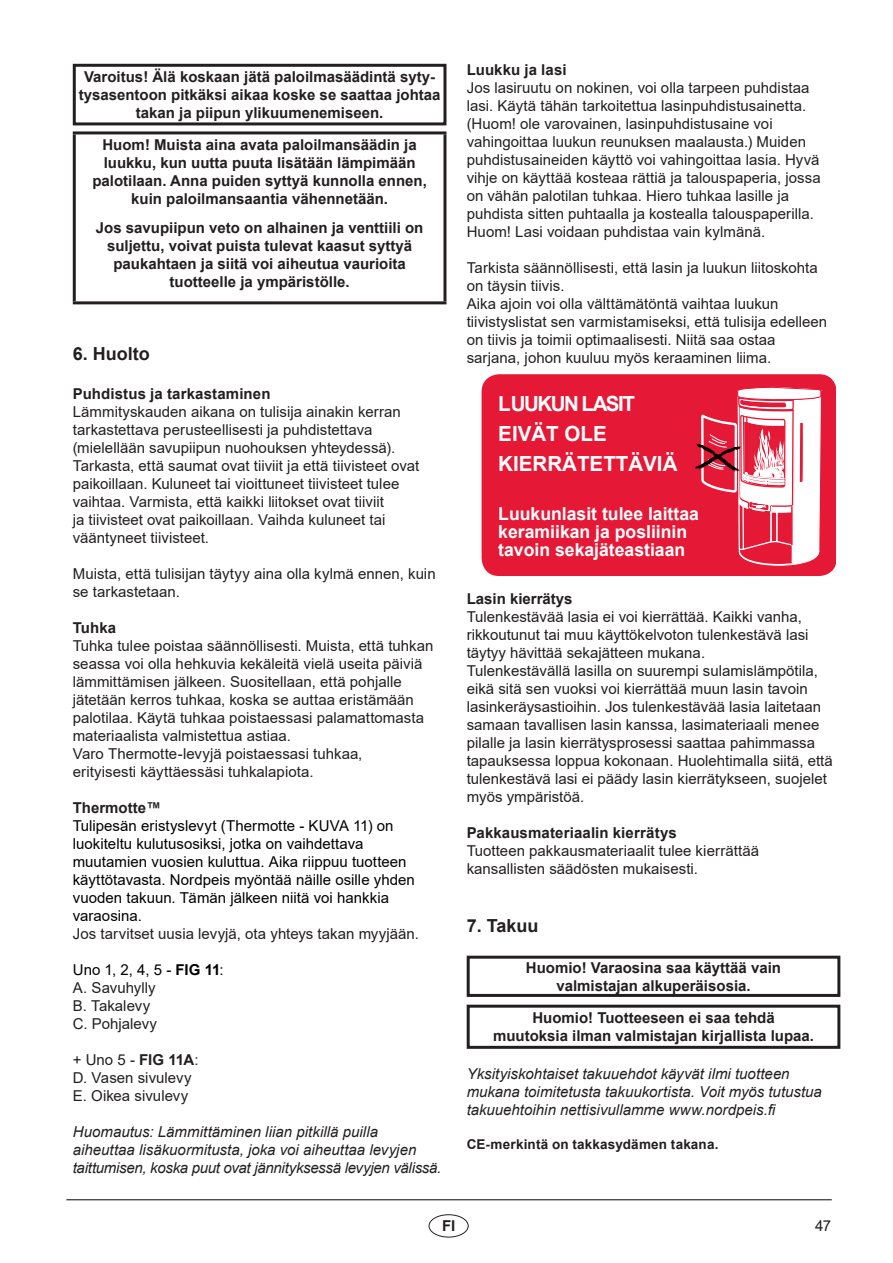
<style>
.page{position:relative;width:893px;height:1263px;background:#fff}
.page>*{position:absolute;margin:0;border:0;box-sizing:border-box;transform-origin:0 0}
.t1{font:700 20.85px/29.8px "Arial";color:#fff}
.t2{font:700 18px "Arial";color:#231f20}
.t3{font:700 17.85px/17.9px "Arial";color:#fff}
.t4{font:15px/18px "Arial";color:#231f20}
.t5{font:700 15px/18px "Arial";color:#231f20;text-align:center}
.t6{font:italic 15px/18px "Arial";color:#231f20}
.t7{font:15px/18px "Arial";color:#000}
.t8{font:700 13.5px "Arial";letter-spacing:.015em;color:#231f20}
.s1{color:#000}
.s2{font-weight:700;color:#000}
.s3{font-weight:700}
</style>
<div class="page">
<hr style="left:66px;top:1199px;width:766px;height:1px;background:#231f20">
<div style="left:429px;top:1214px;width:40px;height:23px;border:1px solid #231f20;border-radius:50%"></div>
<div style="left:73px;top:64px;width:373px;height:61px;border:3px solid #231f20"></div>
<hr style="left:73px;top:131px;width:373px;height:3px;background:#231f20">
<hr style="left:73px;top:134px;width:3px;height:167px;background:#231f20">
<hr style="left:443px;top:134px;width:3px;height:167px;background:#231f20">
<hr style="left:73px;top:301px;width:373px;height:3px;background:#231f20">
<div style="left:482px;top:374px;width:353px;height:202px;background:#e51836"></div>
<svg style="left:695px;top:374px;width:126px;height:192px"></svg>
<div style="left:467px;top:956px;width:373px;height:41px;border:3px solid #231f20"></div>
<div style="left:467px;top:1005px;width:373px;height:44px;border:3px solid #231f20"></div>
<p class="t5" style="left:79px;top:68px;width:363px">Varoitus! Älä koskaan jätä paloilmasäädintä syty&shy;tysasentoon pitkäksi aikaa koske se saattaa johtaa takan ja piipun ylikuumenemiseen.</p>
<p class="t5" style="left:92px;top:136px;width:336px">Huom! Muista aina avata paloilmansäädin ja luukku, kun uutta puuta lisätään lämpimään palotilaan. Anna puiden syttyä kunnolla ennen, kuin paloilmansaantia vähennetään.</p>
<p class="t5" style="left:96px;top:219px;width:329px">Jos savupiipun veto on alhainen ja venttiili on suljettu, voivat puista tulevat kaasut syttyä paukahtaen ja siitä voi aiheutua vaurioita tuotteelle ja ympäristölle.</p>
<p class="t2" style="left:73px;top:341px;width:79px">6. Huolto</p>
<p class="t5" style="left:73px;top:385px;width:199px">Puhdistus ja tarkastaminen</p>
<p class="t4" style="left:73px;top:403px;width:348px">Lämmityskauden aikana on tulisija ainakin kerran tarkastettava perusteellisesti ja puhdistettava (mielellään savupiipun nuohouksen yhteydessä).<br>Tarkasta, että saumat ovat tiiviit ja että tiivisteet ovat paikoillaan. Kuluneet tai vioittuneet tiivisteet tulee vaihtaa. Varmista, että kaikki liitokset ovat tiiviit<br>ja tiivisteet ovat paikoillaan. Vaihda kuluneet tai vääntyneet tiivisteet.</p>
<p class="t4" style="left:73px;top:565px;width:364px">Muista, että tulisijan täytyy aina olla kylmä ennen, kuin se tarkastetaan.</p>
<p class="t5" style="left:73px;top:619px;width:45px">Tuhka</p>
<p class="t4" style="left:73px;top:637px;width:362px">Tuhka tulee poistaa säännöllisesti. Muista, että tuhkan seassa voi olla hehkuvia kekäleitä vielä useita päiviä lämmittämisen jälkeen. Suositellaan, että pohjalle jätetään kerros tuhkaa, koska se auttaa eristämään palotilaa. Käytä tuhkaa poistaessasi palamattomasta materiaalista valmistettua astiaa.<br>Varo Thermotte-levyjä poistaessasi tuhkaa,<br>erityisesti käyttäessäsi tuhkalapiota.</p>
<p class="t5" style="left:73px;top:799px;width:90px">Thermotte™</p>
<p class="t7" style="left:73px;top:817px;width:344px">Tulipesän eristyslevyt (Thermotte - KUVA 11) on luokiteltu kulutusosiksi, jotka on vaihdettava muutamien vuosien kuluttua. Aika riippuu tuotteen käyttötavasta. Nordpeis myöntää näille osille yhden vuoden takuun. Tämän jälkeen niitä voi hankkia varaosina.</p>
<p class="t4" style="left:73px;top:925px;width:348px">Jos tarvitset uusia levyjä, ota yhteys takan myyjään.</p>
<p class="t4" style="left:73px;top:961px;width:152px"><span class="s1">Uno 1, 2, 4, 5 -</span> <span class="s2">FIG 11</span><span class="s1">:<br></span>A. Savuhylly<br>B. Takalevy<br>C. Pohjalevy</p>
<p class="t4" style="left:73px;top:1051px;width:127px">+ Uno 5 - <span class="s3">FIG 11A</span>:<br>D. Vasen sivulevy<br>E. Oikea sivulevy</p>
<p class="t6" style="left:73px;top:1123px;width:370px">Huomautus: Lämmittäminen liian pitkillä puilla aiheuttaa lisäkuormitusta, joka voi aiheuttaa levyjen taittumisen, koska puut ovat jännityksessä levyjen välissä.</p>
<p class="t5" style="left:467px;top:61px;width:101px">Luukku ja lasi</p>
<p class="t4" style="left:467px;top:78px;width:356px">Jos lasiruutu on nokinen, voi olla tarpeen puhdistaa lasi. Käytä tähän tarkoitettua lasinpuhdistusainetta. (Huom! ole varovainen, lasinpuhdistusaine voi vahingoittaa luukun reunuksen maalausta.) Muiden puhdistusaineiden käyttö voi vahingoittaa lasia. Hyvä vihje on käyttää kosteaa rättiä ja talouspaperia, jossa on vähän palotilan tuhkaa. Hiero tuhkaa lasille ja puhdista sitten puhtaalla ja kostealla talouspaperilla.<br>Huom! Lasi voidaan puhdistaa vain kylmänä.</p>
<p class="t4" style="left:467px;top:258px;width:362px">Tarkista säännöllisesti, että lasin ja luukun liitoskohta on täysin tiivis.<br>Aika ajoin voi olla välttämätöntä vaihtaa luukun tiivistyslistat sen varmistamiseksi, että tulisija edelleen on tiivis ja toimii optimaalisesti. Niitä saa ostaa sarjana, johon kuuluu myös keraaminen liima.</p>
<h1 class="t1" style="left:498px;top:389px;width:181px">LUUKUN LASIT<br>EIVÄT OLE<br>KIERRÄTETTÄVIÄ</h1>
<p class="t3" style="left:498px;top:505px;width:202px">Luukunlasit tulee laittaa keramiikan ja posliinin tavoin sekajäteastiaan</p>
<p class="t5" style="left:467px;top:590px;width:107px">Lasin kierrätys</p>
<p class="t4" style="left:467px;top:608px;width:368px">Tulenkestävää lasia ei voi kierrättää. Kaikki vanha, rikkoutunut tai muu käyttökelvoton tulenkestävä lasi täytyy hävittää sekajätteen mukana.<br>Tulenkestävällä lasilla on suurempi sulamislämpötila, eikä sitä sen vuoksi voi kierrättää muun lasin tavoin lasinkeräysastioihin. Jos tulenkestävää lasia laitetaan samaan tavallisen lasin kanssa, lasimateriaali menee pilalle ja lasin kierrätysprosessi saattaa pahimmassa tapauksessa loppua kokonaan. Huolehtimalla siitä, että tulenkestävä lasi ei päädy lasin kierrätykseen, suojelet myös ympäristöä.</p>
<p class="t5" style="left:467px;top:824px;width:212px">Pakkausmateriaalin kierrätys</p>
<p class="t4" style="left:467px;top:842px;width:294px">Tuotteen pakkausmateriaalit tulee kierrättää kansallisten säädösten mukaisesti.</p>
<p class="t2" style="left:467px;top:912px;width:73px">7. Takuu</p>
<p class="t5" style="left:526px;top:959px;width:257px">Huomio! Varaosina saa käyttää vain valmistajan alkuperäisosia.</p>
<p class="t5" style="left:493px;top:1009px;width:322px">Huomio! Tuotteeseen ei saa tehdä muutoksia ilman valmistajan kirjallista lupaa.</p>
<p class="t6" style="left:467px;top:1065px;width:357px">Yksityiskohtaiset takuuehdot käyvät ilmi tuotteen mukana toimitetusta takuukortista. Voit myös tutustua takuuehtoihin nettisivullamme www.nordpeis.fi</p>
<p class="t8" style="left:467px;top:1135px;width:253px">CE-merkintä on takkasydämen takana.</p>
<p class="t5" style="left:442px;top:1217px;width:15px">FI</p>
<p class="t4" style="left:815px;top:1217px;width:18px">47</p>
</div>
